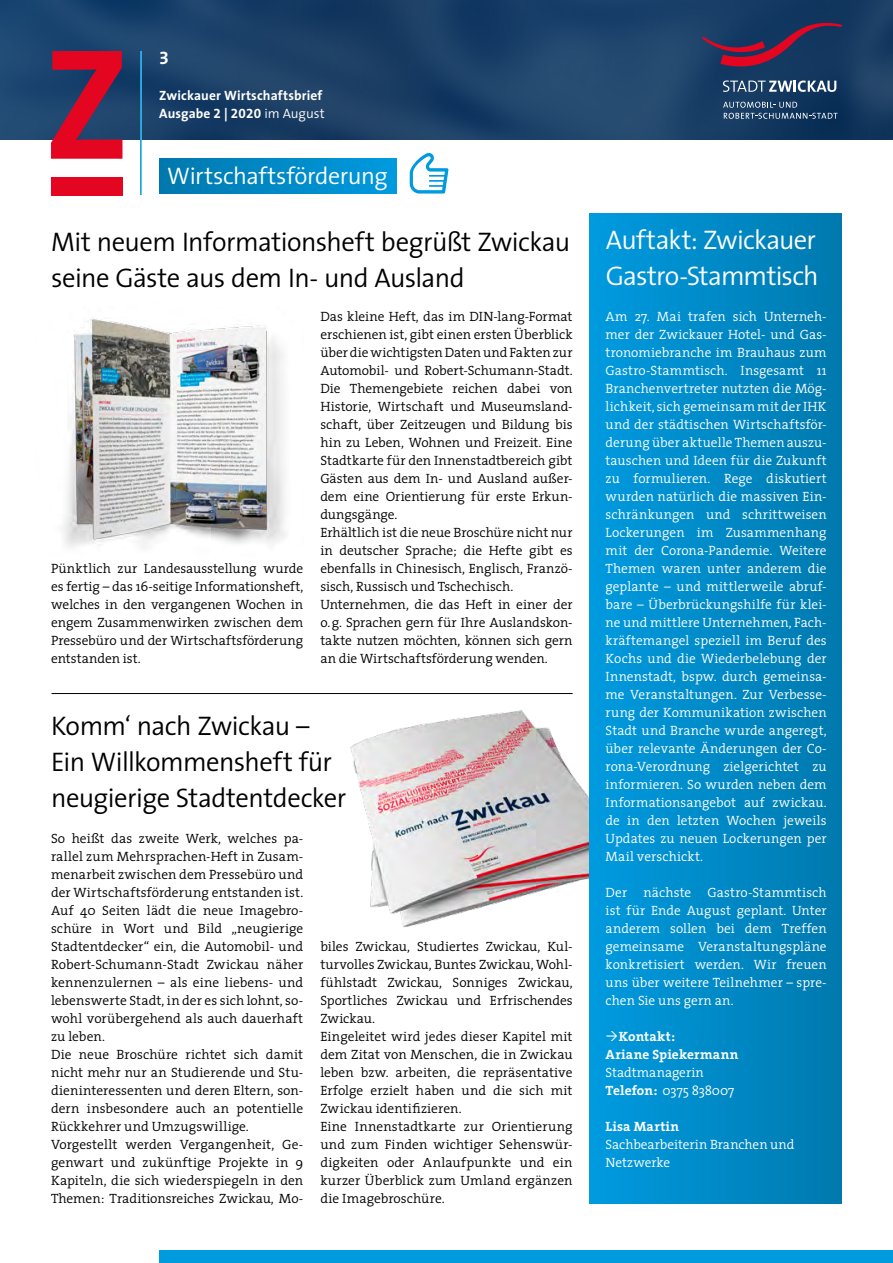
<style>
.page{position:relative;width:893px;height:1263px;background:#fff}
.page>*{position:absolute;margin:0;border:0;box-sizing:border-box;transform-origin:0 0}
.t1{font:300 27px/36px "The Sans";letter-spacing:-.02em;color:#000}
.t2{font:300 27px/36px "The Sans";letter-spacing:-.03em;color:#fff}
.t3{font:300 24px "The Sans";letter-spacing:-.015em;color:#fff}
.t4{font:18px "The Sans Bold Expert";color:#fff}
.t5{font:300 13.5px/18px "The Serif";letter-spacing:.005em;color:#000}
.t6{font:300 13.5px/18px "The Serif";letter-spacing:.005em;color:#fff;text-align:justify}
.t7{font:700 13.5px/18px "The Sans";letter-spacing:.01em;color:#fff}
.t8{font:700 13.5px/18px "The Serif";letter-spacing:.015em;color:#fff}
.s1{font-family:"The Sans Bold Expert";font-weight:400}
.s2{font-weight:300}
.s3{font-weight:700}
</style>
<div class="page">
<img style="left:350px;top:699px;width:240px;height:246px">
<div style="left:590px;top:213px;width:252px;height:990px;background:linear-gradient(to right,#009be0,#0079ae)"></div>
<img style="left:0;top:0;width:893px;height:139px">
<svg style="left:51px;top:51px;width:71px;height:108px;background:#8d2042"></svg>
<div style="left:51px;top:177px;width:71px;height:18px;background:#e40521"></div>
<svg style="left:723px;top:102px;width:115px;height:17px;background:#395879"></svg>
<svg style="left:702px;top:23px;width:140px;height:43px;background:#3c2e54"></svg>
<svg style="left:723px;top:80px;width:113px;height:12px"></svg>
<hr style="left:52px;top:693px;width:521px;height:1px;background:#000">
<img style="left:62px;top:318px;width:224px;height:230px">
<div style="left:159px;top:1251px;width:734px;height:12px;background:#009adf"></div>
<hr style="left:140px;top:51px;width:2px;height:144px;background:#009adf">
<div style="left:159px;top:159px;width:237px;height:35px;background:linear-gradient(to right,#0079ad,#009adf)"></div>
<svg style="left:410px;top:153px;width:38px;height:41px"></svg>
<svg style="left:607px;top:1031px;width:10px;height:10px"></svg>
<h3 class="t4" style="left:159px;top:43px;width:11px">3</h3>
<p class="t7" style="left:159px;top:86px;width:167px">Zwickauer Wirtschaftsbrief<br>Ausgabe <span class="s1">2</span> | <span class="s1">2020</span> <span class="s2">im August</span></p>
<h2 class="t3" style="left:167px;top:156px;width:222px">Wirtschaftsförderung</h2>
<h1 class="t2" style="left:606px;top:221px;width:214px">Auftakt: Zwickauer<br>Gastro-Stammtisch</h1>
<h1 class="t1" style="left:51px;top:223px;width:521px">Mit neuem Informationsheft begrüßt Zwickau seine Gäste aus dem In- und Ausland</h1>
<p class="t5" style="left:320px;top:307px;width:254px">Das kleine Heft, das im DIN-lang-Format erschienen ist, gibt einen ersten Überblick über die wichtigsten Daten und Fakten zur Automobil- und Robert-Schumann-Stadt.<br>Die Themengebiete reichen dabei von Historie, Wirtschaft und Museumsland&shy;schaft, über Zeitzeugen und Bildung bis hin zu Leben, Wohnen und Freizeit. Eine Stadtkarte für den Innenstadtbereich gibt Gästen aus dem In- und Ausland außer&shy;dem eine Orientierung für erste Erkun&shy;dungsgänge.<br>Erhältlich ist die neue Broschüre nicht nur in deutscher Sprache; die Hefte gibt es ebenfalls in Chinesisch, Englisch, Franzö&shy;sisch, Russisch und Tschechisch.<br>Unternehmen, die das Heft in einer der o.g. Sprachen gern für Ihre Auslandskon&shy;takte nutzen möchten, können sich gern an die Wirtschaftsförderung wenden.</p>
<p class="t6" style="left:606px;top:307px;width:223px">Am 27. Mai trafen sich Unterneh&shy;mer der Zwickauer Hotel- und Gas&shy;tronomiebranche im Brauhaus zum Gastro-Stammtisch. Insgesamt 11<br>Branchenvertreter nutzten die Mög&shy;lichkeit, sich gemeinsam mit der IHK und der städtischen Wirtschaftsför&shy;derung über aktuelle Themen auszu&shy;tauschen und Ideen für die Zukunft zu formulieren. Rege diskutiert wurden natürlich die massiven Ein&shy;schränkungen und schrittweisen Lockerungen im Zusammenhang mit der Corona-Pandemie. Weitere Themen waren unter anderem die geplante – und mittlerweile abruf&shy;bare – Überbrückungshilfe für klei&shy;ne und mittlere Unternehmen, Fach&shy;kräftemangel speziell im Beruf des Kochs und die Wiederbelebung der Innenstadt, bspw. durch gemeinsa&shy;me Veranstaltungen. Zur Verbesse&shy;rung der Kommunikation zwischen Stadt und Branche wurde angeregt, über relevante Änderungen der Co&shy;rona-Verordnung zielgerichtet zu informieren. So wurden neben dem Informationsangebot auf zwickau. de in den letzten Wochen jeweils Updates zu neuen Lockerungen per Mail verschickt.</p>
<p class="t6" style="left:606px;top:883px;width:223px">Der nächste Gastro-Stammtisch ist für Ende August geplant. Unter anderem sollen bei dem Treffen gemeinsame Veranstaltungspläne konkretisiert werden. Wir freuen uns über weitere Teilnehmer – spre&shy;chen Sie uns gern an.</p>
<p class="t8" style="left:606px;top:1027px;width:134px;text-indent:13px">Kontakt:<br>Ariane Spiekermann</p>
<p class="t6" style="left:606px;top:1063px;width:130px">Stadtmanagerin<br><span class="s3">Telefon:</span> 0375 838007</p>
<p class="t8" style="left:606px;top:1117px;width:75px">Lisa Martin</p>
<p class="t6" style="left:606px;top:1135px;width:190px">Sachbearbeiterin Branchen und<br>Netzwerke</p>
<p class="t5" style="left:51px;top:559px;width:254px;text-align:justify">Pünktlich zur Landesausstellung wurde es fertig – das 16-seitige Informationsheft, welches in den vergangenen Wochen in engem Zusammenwirken zwischen dem Pressebüro und der Wirtschaftsförderung entstanden ist.</p>
<h1 class="t1" style="left:51px;top:707px;width:297px">Komm‘ nach Zwickau –<br>Ein Willkommensheft für neugierige Stadtentdecker</h1>
<p class="t5" style="left:51px;top:829px;width:254px">So heißt das zweite Werk, welches pa&shy;rallel zum Mehrsprachen-Heft in Zusam&shy;menarbeit zwischen dem Pressebüro und der Wirtschaftsförderung entstanden ist.<br>Auf 40 Seiten lädt die neue Imagebro&shy;schüre in Wort und Bild „neugierige Stadtentdecker“ ein, die Automobil- und Robert-Schumann-Stadt Zwickau näher kennenzulernen – als eine liebens- und lebenswerte Stadt, in der es sich lohnt, so&shy;wohl vorübergehend als auch dauerhaft zu leben.<br>Die neue Broschüre richtet sich damit nicht mehr nur an Studierende und Stu&shy;dieninteressenten und deren Eltern, son&shy;dern insbesondere auch an potentielle Rückkehrer und Umzugswillige.<br>Vorgestellt werden Vergangenheit, Ge&shy;genwart und zukünftige Projekte in 9<br>Kapiteln, die sich wiederspiegeln in den Themen: Traditionsreiches Zwickau, Mo-</p>
<p class="t5" style="left:320px;top:937px;width:254px">biles Zwickau, Studiertes Zwickau, Kul&shy;turvolles Zwickau, Buntes Zwickau, Wohl&shy;fühlstadt Zwickau, Sonniges Zwickau, Sportliches Zwickau und Erfrischendes Zwickau.<br>Eingeleitet wird jedes dieser Kapitel mit dem Zitat von Menschen, die in Zwickau leben bzw. arbeiten, die repräsentative Erfolge erzielt haben und die sich mit Zwickau identifizieren.<br>Eine Innenstadtkarte zur Orientierung und zum Finden wichtiger Sehenswür&shy;digkeiten oder Anlaufpunkte und ein kurzer Überblick zum Umland ergänzen die Imagebroschüre.</p>
</div>
